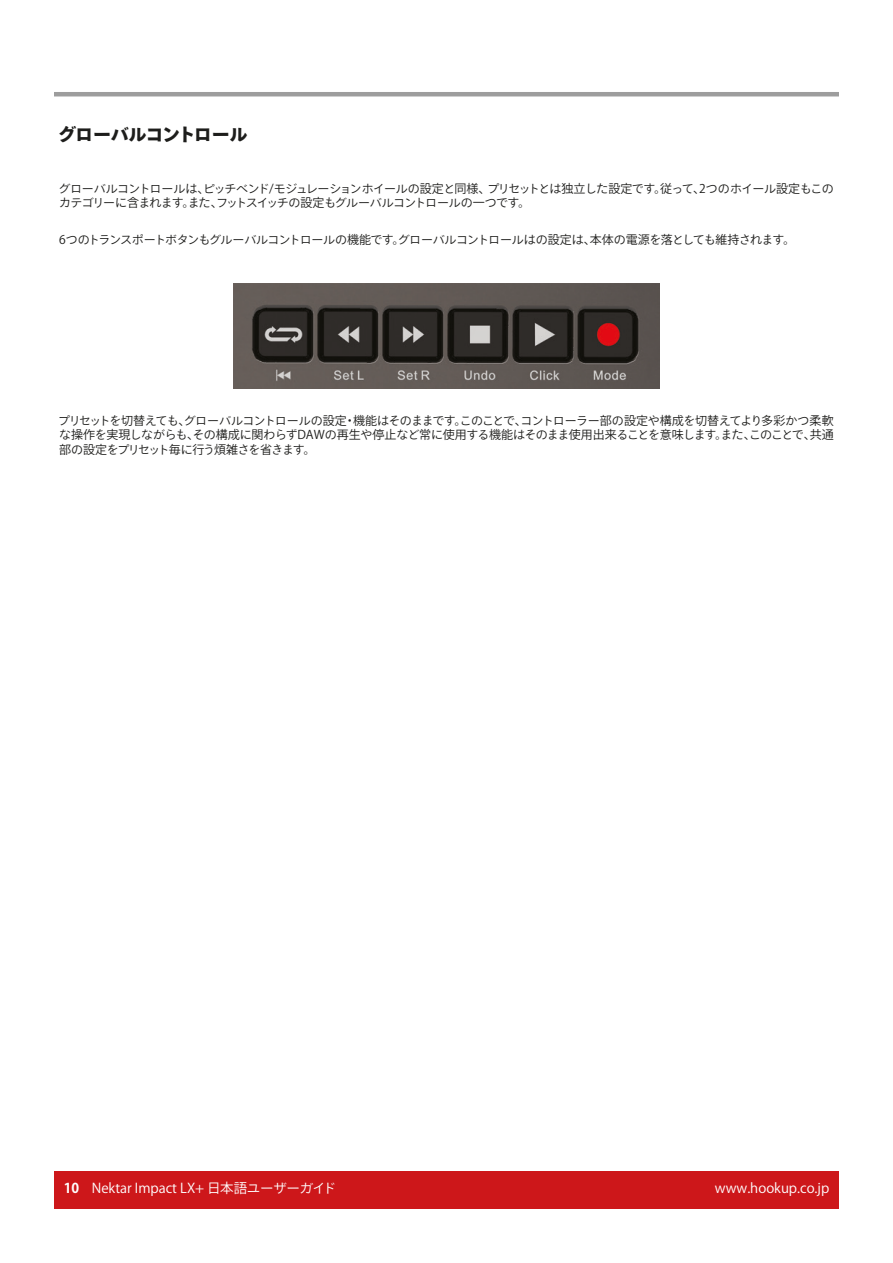
<style>
.page{position:relative;width:893px;height:1263px;background:#fff}
.page>*{position:absolute;margin:0;border:0;box-sizing:border-box;transform-origin:0 0}
.t1{font:800 18px "Ryo Gothic Plus N";letter-spacing:-.035em;color:#1d1d1b}
.t2{font:13.5px "Ryo Gothic Plus N";color:#fff}
.t3{font:12px/14.4px "Ryo Gothic Plus N";letter-spacing:-.05em;color:#1d1d1b}
.s1{font-weight:700}
</style>
<div class="page">
<div style="left:54px;top:1171px;width:785px;height:38px;background:#cd171a"></div>
<hr style="left:54px;top:92px;width:785px;height:4px;background:#9d9d9d">
<img style="left:234px;top:284px;width:425px;height:105px">
<h1 class="t1" style="left:58px;top:122px;width:191px">グローバルコントロール</h1>
<p class="t3" style="left:59px;top:182px;width:777px">グローバルコントロールは、ピッチベンド/モジュレーションホイールの設定と同様、プリセットとは独立した設定です。従って、2つのホイール設定もこのカテゴリーに含まれます。また、フットスイッチの設定もグルーバルコントロールの一つです。</p>
<p class="t3" style="left:59px;top:233px;width:737px">6つのトランスポートボタンもグルーバルコントロールの機能です。グローバルコントロールはの設定は、本体の電源を落としても維持されます。</p>
<p class="t3" style="left:58px;top:414px;width:777px;text-align:justify">プリセットを切替えても、グローバルコントロールの設定・機能はそのままです。このことで、コントローラー部の設定や構成を切替えてより多彩かつ柔軟な操作を実現しながらも、その構成に関わらずDAWの再生や停止など常に使用する機能はそのまま使用出来ることを意味します。また、このことで、共通部の設定をプリセット毎に行う煩雑さを省きます。</p>
<p class="t2" style="left:64px;top:1180px;width:274px"><span class="s1">10</span> Nektar Impact LX+ 日本語ユーザーガイド</p>
<p class="t2" style="left:715px;top:1180px;width:116px">www.hookup.co.jp</p>
</div>
